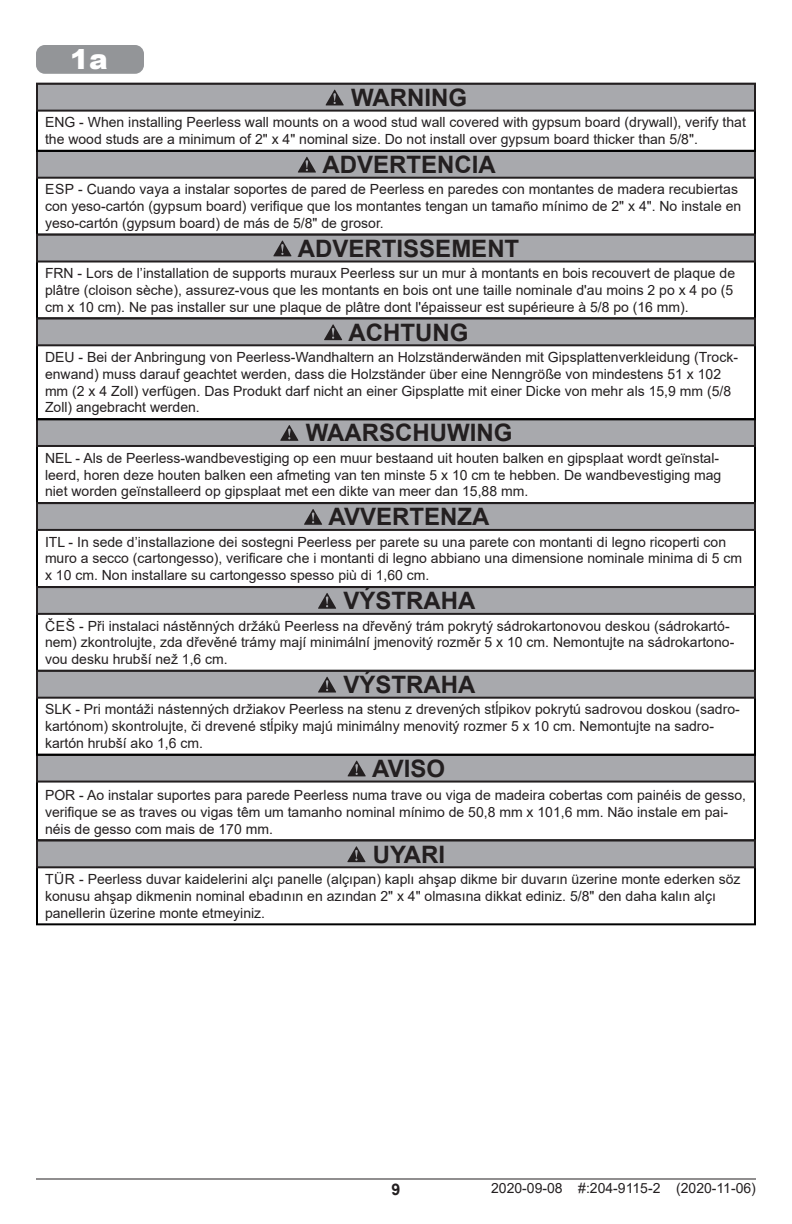
<style>
.page{position:relative;width:792px;height:1224px;background:#fff}
.page>*{position:absolute;margin:0;border:0;box-sizing:border-box;transform-origin:0 0}
.Step_Number_Boxes{font:900 28px "Arial";color:#fff}
.WARNING__header{font:700 24px "Arial";color:#231f20}
.t1{font:700 16px "Arial";color:#231f20}
.Warning_box_text{font:14px/16.8px "Arial";color:#231f20}
</style>
<div class="page">
<hr style="left:36px;top:1178px;width:720px;height:2px;background:#231f20">
<div style="left:38px;top:47px;width:104px;height:25px;background:#939598;border-radius:7px"></div>
<div style="left:36px;top:45px;width:108px;height:29px;border:4px solid #939598;border-radius:7px"></div>
<div style="left:37px;top:151px;width:718px;height:27px;background:#a8a9ad"></div>
<svg style="left:298px;top:157px;width:18px;height:16px"></svg>
<div style="left:36px;top:150px;width:720px;height:29px;border:2px solid #231f20"></div>
<div style="left:37px;top:419px;width:718px;height:27px;background:#a8a9ad"></div>
<svg style="left:280px;top:425px;width:19px;height:16px"></svg>
<div style="left:36px;top:418px;width:720px;height:29px;border:2px solid #231f20"></div>
<div style="left:37px;top:235px;width:718px;height:27px;background:#a8a9ad"></div>
<svg style="left:273px;top:240px;width:19px;height:16px"></svg>
<div style="left:36px;top:234px;width:720px;height:29px;border:2px solid #231f20"></div>
<div style="left:36px;top:83px;width:720px;height:69px;border:2px solid #000"></div>
<div style="left:37px;top:84px;width:718px;height:27px;background:#a8a9ad"></div>
<svg style="left:325px;top:90px;width:19px;height:15px"></svg>
<div style="left:36px;top:83px;width:720px;height:29px;border:2px solid #231f20"></div>
<div style="left:36px;top:318px;width:720px;height:102px;border:2px solid #000"></div>
<div style="left:37px;top:319px;width:718px;height:26px;background:#a8a9ad"></div>
<svg style="left:324px;top:324px;width:18px;height:16px"></svg>
<div style="left:36px;top:318px;width:720px;height:28px;border:2px solid #231f20"></div>
<div style="left:37px;top:755px;width:718px;height:27px;background:#a8a9ad"></div>
<svg style="left:347px;top:760px;width:19px;height:16px"></svg>
<div style="left:36px;top:754px;width:720px;height:29px;border:2px solid #231f20"></div>
<div style="left:36px;top:840px;width:720px;height:85px;border:2px solid #000"></div>
<div style="left:37px;top:841px;width:718px;height:26px;background:#a8a9ad"></div>
<svg style="left:347px;top:846px;width:19px;height:16px"></svg>
<div style="left:36px;top:840px;width:720px;height:28px;border:2px solid #231f20"></div>
<div style="left:37px;top:503px;width:718px;height:27px;background:#a8a9ad"></div>
<svg style="left:304px;top:509px;width:18px;height:16px"></svg>
<div style="left:36px;top:502px;width:720px;height:29px;border:2px solid #231f20"></div>
<div style="left:37px;top:587px;width:718px;height:27px;background:#a8a9ad"></div>
<svg style="left:318px;top:593px;width:18px;height:16px"></svg>
<div style="left:36px;top:586px;width:720px;height:29px;border:2px solid #231f20"></div>
<div style="left:36px;top:670px;width:720px;height:86px;border:2px solid #000"></div>
<div style="left:37px;top:671px;width:718px;height:27px;background:#a8a9ad"></div>
<svg style="left:318px;top:677px;width:18px;height:16px"></svg>
<div style="left:36px;top:670px;width:720px;height:29px;border:2px solid #231f20"></div>
<p class="Step_Number_Boxes" style="left:70px;top:39px;width:39px">1a</p>
<p class="WARNING__header" style="left:351px;top:81px;width:117px">WARNING</p>
<p class="Warning_box_text" style="left:45px;top:114px;width:703px">ENG - When installing Peerless wall mounts on a wood stud wall covered with gypsum board (drywall), verify that the wood studs are a minimum of 2" x 4" nominal size. Do not install over gypsum board thicker than 5/8".</p>
<p class="WARNING__header" style="left:322px;top:148px;width:175px">ADVERTENCIA</p>
<p class="Warning_box_text" style="left:45px;top:181px;width:698px">ESP - Cuando vaya a instalar soportes de pared de Peerless en paredes con montantes de madera recubiertas con yeso-cartón (gypsum board) verifique que los montantes tengan un tamaño mínimo de 2" x 4". No instale en yeso-cartón (gypsum board) de más de 5/8" de grosor.</p>
<p class="WARNING__header" style="left:298px;top:232px;width:223px">ADVERTISSEMENT</p>
<p class="Warning_box_text" style="left:45px;top:265px;width:692px">FRN - Lors de l’installation de supports muraux Peerless sur un mur à montants en bois recouvert de plaque de plâtre (cloison sèche), assurez-vous que les montants en bois ont une taille nominale d'au moins 2 po x 4 po (5 cm x 10 cm). Ne pas installer sur une plaque de plâtre dont l'épaisseur est supérieure à 5/8 po (16 mm).</p>
<p class="WARNING__header" style="left:349px;top:315px;width:121px">ACHTUNG</p>
<p class="Warning_box_text" style="left:45px;top:349px;width:695px">DEU - Bei der Anbringung von Peerless-Wandhaltern an Holzständerwänden mit Gipsplattenverkleidung (Trock&shy;enwand) muss darauf geachtet werden, dass die Holzständer über eine Nenngröße von mindestens 51 x 102 mm (2 x 4 Zoll) verfügen. Das Produkt darf nicht an einer Gipsplatte mit einer Dicke von mehr als 15,9 mm (5/8<br>Zoll) angebracht werden.</p>
<p class="WARNING__header" style="left:306px;top:416px;width:208px">WAARSCHUWING</p>
<p class="Warning_box_text" style="left:45px;top:449px;width:678px">NEL - Als de Peerless-wandbevestiging op een muur bestaand uit houten balken en gipsplaat wordt geïnstal&shy;leerd, horen deze houten balken een afmeting van ten minste 5 x 10 cm te hebben. De wandbevestiging mag niet worden geïnstalleerd op gipsplaat met een dikte van meer dan 15,88 mm.</p>
<p class="WARNING__header" style="left:329px;top:500px;width:162px">AVVERTENZA</p>
<p class="Warning_box_text" style="left:45px;top:533px;width:699px">ITL - In sede d’installazione dei sostegni Peerless per parete su una parete con montanti di legno ricoperti con muro a secco (cartongesso), verificare che i montanti di legno abbiano una dimensione nominale minima di 5 cm x 10 cm. Non installare su cartongesso spesso più di 1,60 cm.</p>
<p class="WARNING__header" style="left:344px;top:584px;width:134px">VÝSTRAHA</p>
<p class="Warning_box_text" style="left:45px;top:617px;width:691px">ČEŠ - Při instalaci nástěnných držáků Peerless na dřevěný trám pokrytý sádrokartonovou deskou (sádrokartó&shy;nem) zkontrolujte, zda dřevěné trámy mají minimální jmenovitý rozměr 5 x 10 cm. Nemontujte na sádrokartono&shy;vou desku hrubší než 1,6 cm.</p>
<p class="WARNING__header" style="left:344px;top:668px;width:134px">VÝSTRAHA</p>
<p class="Warning_box_text" style="left:45px;top:701px;width:696px">SLK - Pri montáži nástenných držiakov Peerless na stenu z drevených stĺpikov pokrytú sadrovou doskou (sadro&shy;kartónom) skontrolujte, či drevené stĺpiky majú minimálny menovitý rozmer 5 x 10 cm. Nemontujte na sadro&shy;kartón hrubší ako 1,6 cm.</p>
<p class="WARNING__header" style="left:372px;top:752px;width:74px">AVISO</p>
<p class="Warning_box_text" style="left:45px;top:787px;width:703px">POR - Ao instalar suportes para parede Peerless numa trave ou viga de madeira cobertas com painéis de gesso, verifique se as traves ou vigas têm um tamanho nominal mínimo de 50,8 mm x 101,6 mm. Não instale em pai&shy;néis de gesso com mais de 170 mm.</p>
<p class="WARNING__header" style="left:373px;top:837px;width:74px">UYARI</p>
<p class="Warning_box_text" style="left:45px;top:871px;width:697px">TÜR - Peerless duvar kaidelerini alçı panelle (alçıpan) kaplı ahşap dikme bir duvarın üzerine monte ederken söz konusu ahşap dikmenin nominal ebadının en azından 2" x 4" olmasına dikkat ediniz. 5/8" den daha kalın alçı panellerin üzerine monte etmeyiniz.</p>
<p class="t1" style="left:392px;top:1178px;width:10px">9</p>
<p class="Warning_box_text" style="left:491px;top:1180px;width:266px">2020-09-08 #:204-9115-2 (2020-11-06)</p>
</div>
